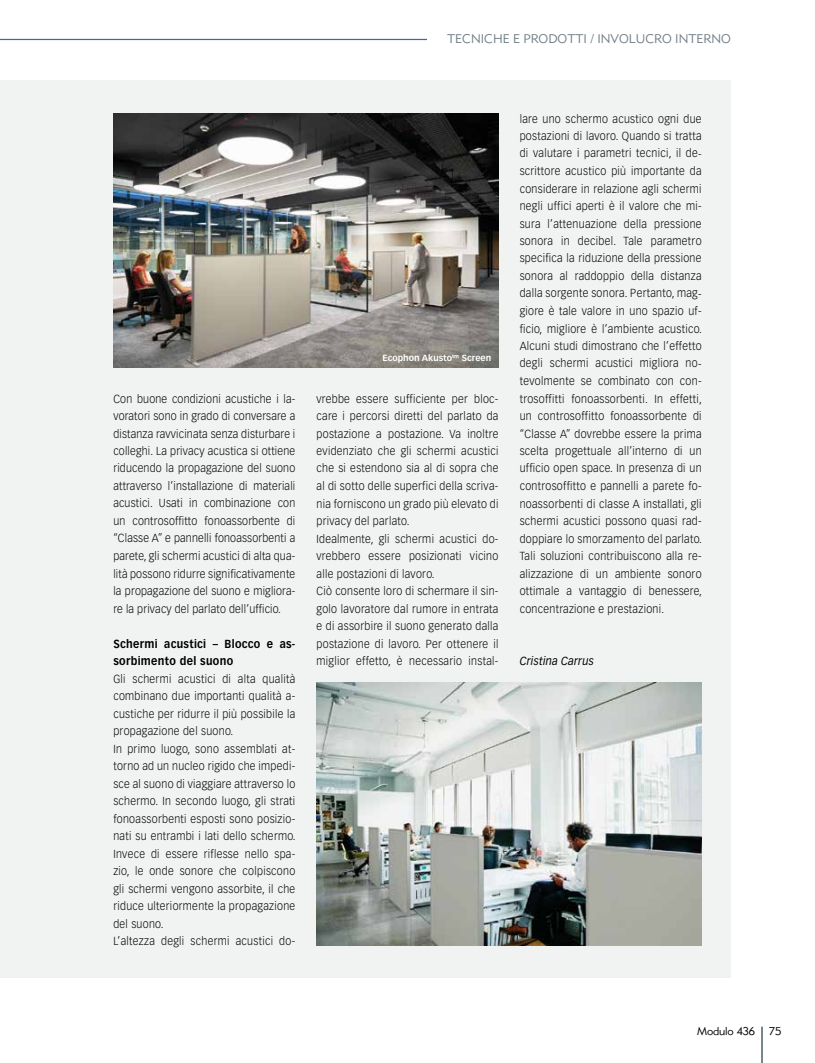
<style>
.page{position:relative;width:815px;height:1063px;background:#fff}
.page>*{position:absolute;margin:0;border:0;box-sizing:border-box;transform-origin:0 0}
.t1{font:12.5px "Metro Lite Two";color:#717e86}
.t2{font:300 11.5px/17.5px "Vectora LT Std";letter-spacing:.03em;color:#000;text-align:justify;scale:.92 1}
.t3{font:700 11.5px/17.5px "Vectora LT Std";letter-spacing:.03em;color:#000;scale:.92 1}
.t4{font:italic 11.5px "Vectora LT Std";letter-spacing:.02em;color:#000;scale:.92 1}
.t5{font:11.25px "Metro Lite Two";letter-spacing:-.015em;color:#000}
.t6{font:700 8.75px "Vectora LT Std";color:#fff}
</style>
<div class="page">
<hr style="left:761px;top:1027px;width:2px;height:36px;background:#717e86">
<div style="left:0;top:80px;width:731px;height:898px;background:#edf1ef"></div>
<hr style="left:0;top:39px;width:427px;height:1px;background:#4762ab">
<img style="left:113px;top:113px;width:385px;height:255px">
<img style="left:317px;top:683px;width:385px;height:262px">
<p class="t1" style="left:447px;top:31px;width:285px">TECNICHE E PRODOTTI / INVOLUCRO INTERNO</p>
<p class="t2" style="left:113px;top:390px;width:199px">Con buone condizioni acustiche i la&shy;voratori sono in grado di conversare a distanza ravvicinata senza disturbare i colleghi. La privacy acustica si ottiene riducendo la propagazione del suono attraverso l’installazione di materiali acustici. Usati in combinazione con un controsoffitto fonoassorbente di “Classe A” e pannelli fonoassorbenti a parete, gli schermi acustici di alta qua&shy;lità possono ridurre significativamente la propagazione del suono e migliora&shy;re la privacy del parlato dell’ufficio.</p>
<p class="t3" style="left:113px;top:635px;width:199px">Schermi acustici – Blocco e as&shy;sorbimento del suono</p>
<p class="t2" style="left:113px;top:670px;width:200px;text-align:left">Gli schermi acustici di alta qualità combinano due importanti qualità a&shy;custiche per ridurre il più possibile la propagazione del suono.<br>In primo luogo, sono assemblati at&shy;torno ad un nucleo rigido che impedi&shy;sce al suono di viaggiare attraverso lo schermo. In secondo luogo, gli strati fonoassorbenti esposti sono posizio&shy;nati su entrambi i lati dello schermo.<br>Invece di essere riflesse nello spa&shy;zio, le onde sonore che colpiscono gli schermi vengono assorbite, il che riduce ulteriormente la propagazione del suono.<br>L’altezza degli schermi acustici do-</p>
<p class="t6" style="left:383px;top:353px;width:110px">Ecophon Akusto<sup>tm</sup> Screen</p>
<p class="t2" style="left:317px;top:390px;width:199px;text-align:left">vrebbe essere sufficiente per bloc&shy;care i percorsi diretti del parlato da postazione a postazione. Va inoltre evidenziato che gli schermi acustici che si estendono sia al di sopra che al di sotto delle superfici della scriva&shy;nia forniscono un grado più elevato di privacy del parlato.<br>Idealmente, gli schermi acustici do&shy;vrebbero essere posizionati vicino alle postazioni di lavoro.<br>Ciò consente loro di schermare il sin&shy;golo lavoratore dal rumore in entrata e di assorbire il suono generato dalla postazione di lavoro. Per ottenere il miglior effetto, è necessario instal-</p>
<p class="t2" style="left:520px;top:110px;width:200px">lare uno schermo acustico ogni due postazioni di lavoro. Quando si tratta di valutare i parametri tecnici, il de&shy;scrittore acustico più importante da considerare in relazione agli schermi negli uffici aperti è il valore che mi&shy;sura l’attenuazione della pressione sonora in decibel. Tale parametro specifica la riduzione della pressione sonora al raddoppio della distanza dalla sorgente sonora. Pertanto, mag&shy;giore è tale valore in uno spazio uf&shy;ficio, migliore è l’ambiente acustico.<br>Alcuni studi dimostrano che l’effetto degli schermi acustici migliora no&shy;tevolmente se combinato con con&shy;trosoffitti fonoassorbenti. In effetti, un controsoffitto fonoassorbente di “Classe A” dovrebbe essere la prima scelta progettuale all’interno di un ufficio open space. In presenza di un controsoffitto e pannelli a parete fo&shy;noassorbenti di classe A installati, gli schermi acustici possono quasi rad&shy;doppiare lo smorzamento del parlato.<br>Tali soluzioni contribuiscono alla re&shy;alizzazione di un ambiente sonoro ottimale a vantaggio di benessere, concentrazione e prestazioni.</p>
<p class="t4" style="left:520px;top:654px;width:82px">Cristina Carrus</p>
<p class="t5" style="left:697px;top:1025px;width:86px">Modulo 436 75</p>
</div>
